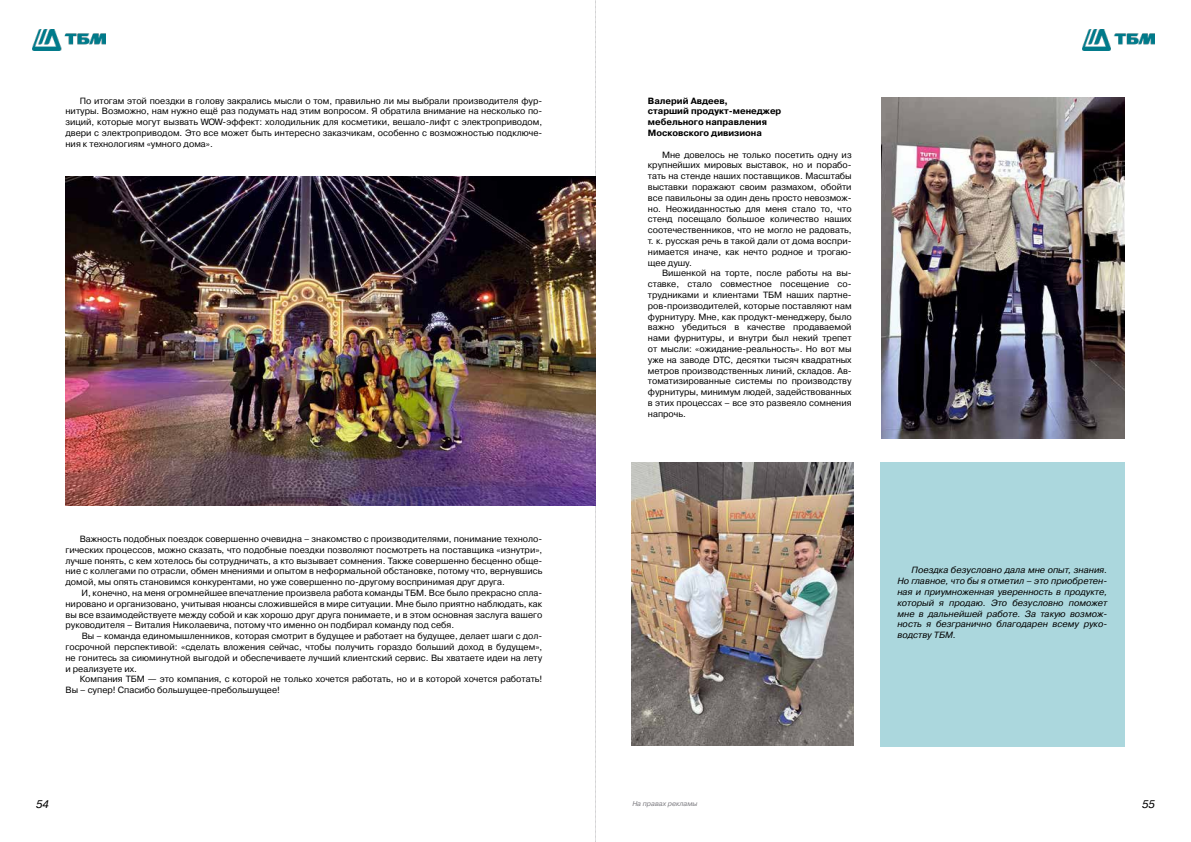
<style>
.page{position:relative;width:1191px;height:842px;background:#fff}
.page>*{position:absolute;margin:0;border:0;box-sizing:border-box;transform-origin:0 0}
.t1{font:italic 11px "Pragmatica C";color:#000}
.t2{font:9px/10.8px "Pragmatica C";color:#000;text-align:justify}
.t3{font:italic 9px/10.8px "Pragmatica C";color:#000;text-align:justify}
.t4{font:700 9px/10.8px "Pragmatica C";color:#000}
.t5{font:italic 7px "Pragmatica C";color:#7e7d82}
</style>
<div class="page">
<svg style="left:595px;top:0;width:1px;height:842px"></svg>
<img style="left:1082px;top:29px;width:73px;height:22px">
<img style="left:32px;top:29px;width:73px;height:22px">
<div style="left:880px;top:462px;width:244px;height:284px;background:#abd7dd"></div>
<img style="left:65px;top:177px;width:530px;height:329px">
<img style="left:881px;top:97px;width:243px;height:341px">
<img style="left:631px;top:462px;width:222px;height:284px">
<p class="t2" style="left:65px;top:95px;width:478px;text-indent:14px">По итогам этой поездки в голову закрались мысли о том, правильно ли мы выбрали производителя фур&shy;нитуры. Возможно, нам нужно ещё раз подумать над этим вопросом. Я обратила внимание на несколько по&shy;зиций, которые могут вызвать WOW-эффект: холодильник для косметики, вешало-лифт с электроприводом, двери с электроприводом. Это все может быть интересно заказчикам, особенно с возможностью подключе&shy;ния к технологиям «умного дома».</p>
<p class="t2" style="left:65px;top:534px;width:478px;text-indent:14px">Важность подобных поездок совершенно очевидна – знакомство с производителями, понимание техноло&shy;гических процессов, можно сказать, что подобные поездки позволяют посмотреть на поставщика «изнутри», лучше понять, с кем хотелось бы сотрудничать, а кто вызывает сомнения. Также совершенно бесценно обще&shy;ние с коллегами по отрасли, обмен мнениями и опытом в неформальной обстановке, потому что, вернувшись домой, мы опять становимся конкурентами, но уже совершенно по-другому воспринимая друг друга.</p>
<p class="t2" style="left:65px;top:588px;width:478px;text-indent:16px">И, конечно, на меня огромнейшее впечатление произвела работа команды ТБМ. Все было прекрасно спла&shy;нировано и организовано, учитывая нюансы сложившейся в мире ситуации. Мне было приятно наблюдать, как вы все взаимодействуете между собой и как хорошо друг друга понимаете, и в этом основная заслуга вашего руководителя – Виталия Николаевича, потому что именно он подбирал команду под себя.</p>
<p class="t2" style="left:65px;top:631px;width:478px;text-indent:16px">Вы – команда единомышленников, которая смотрит в будущее и работает на будущее, делает шаги с дол&shy;госрочной перспективой: «сделать вложения сейчас, чтобы получить гораздо больший доход в будущем», не гонитесь за сиюминутной выгодой и обеспечиваете лучший клиентский сервис. Вы хватаете идеи на лету и реализуете их.</p>
<p class="t2" style="left:65px;top:674px;width:478px;text-indent:14px">Компания ТБМ — это компания, с которой не только хочется работать, но и в которой хочется работать!<br>Вы – супер! Спасибо большущее-пребольшущее!</p>
<p class="t4" style="left:648px;top:95px;width:135px">Валерий Авдеев,<br>старший продукт-менеджер мебельного направления<br>Московского дивизиона</p>
<p class="t2" style="left:648px;top:149px;width:205px;text-indent:14px">Мне довелось не только посетить одну из крупнейших мировых выставок, но и порабо&shy;тать на стенде наших поставщиков. Масштабы выставки поражают своим размахом, обойти все павильоны за один день просто невозмож&shy;но. Неожиданностью для меня стало то, что стенд посещало большое количество наших соотечественников, что не могло не радовать, т. к. русская речь в такой дали от дома воспри&shy;нимается иначе, как нечто родное и трогаю&shy;щее душу.</p>
<p class="t2" style="left:648px;top:268px;width:205px;text-indent:14px">Вишенкой на торте, после работы на вы&shy;ставке, стало совместное посещение со&shy;трудниками и клиентами ТБМ наших партне&shy;ров-производителей, которые поставляют нам фурнитуру. Мне, как продукт-менеджеру, было важно убедиться в качестве продаваемой нами фурнитуры, и внутри был некий трепет от мысли: «ожидание-реальность». Но вот мы уже на заводе DTC, десятки тысяч квадратных метров производственных линий, складов. Ав&shy;томатизированные системы по производству фурнитуры, минимум людей, задействованных в этих процессах – все это развеяло сомнения напрочь.</p>
<p class="t3" style="left:897px;top:565px;width:211px;text-indent:14px">Поездка безусловно дала мне опыт, знания.<br>Но главное, что бы я отметил – это приобретен&shy;ная и приумноженная уверенность в продукте, который я продаю. Это безусловно поможет мне в дальнейшей работе. За такую возмож&shy;ность я безгранично благодарен всему руко&shy;водству ТБМ.</p>
<p class="t1" style="left:36px;top:798px;width:14px">54</p>
<p class="t5" style="left:632px;top:800px;width:67px">На правах рекламы</p>
<p class="t1" style="left:1142px;top:798px;width:14px">55</p>
</div>
